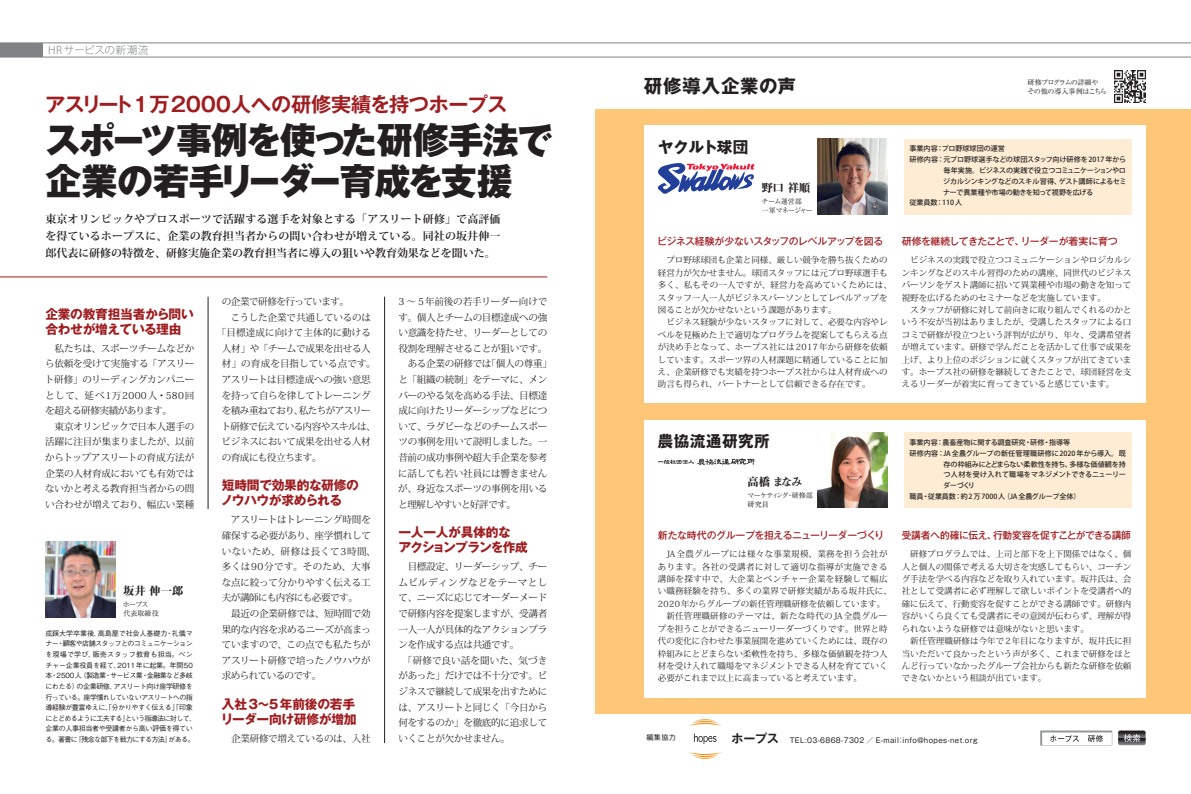
<style>
.page{position:relative;width:1191px;height:794px;background:#fff}
.page>*{position:absolute;margin:0;border:0;box-sizing:border-box;transform-origin:0 0}
.t1{font:800 36.5px/40.7px "Gothic MB101 Pro";letter-spacing:-.04em;color:#231f20}
.t2{font:700 20.2px "Gothic MB101 Pro De";letter-spacing:-.02em;color:#9f1d20}
.t3{font:700 18.4px "Gothic MB101 Pro";letter-spacing:.035em;color:#231f20}
.t4{font:700 15.6px "Gothic MB101 Pro";letter-spacing:.03em;color:#231f20}
.小見出し3L{font:700 12.8px/14.9px "Gothic MB101 Pro";letter-spacing:-.02em;color:#9f1d20}
.小見出し3L-2{font:700 12.8px/14.9px "Gothic MB101 Pro";letter-spacing:-.045em;color:#9f1d20}
.表組{font:700 12px "Gothic MB101 Pro De";color:#231f20}
.t5{font:11.3px "Midashi Min Pro MA31";letter-spacing:-.01em;color:#231f20}
.t6{font:700 11px/17px "Koz Min Pro";color:#231f20;text-align:justify}
.表組タイトル{font:300 10.6px "Koz Go Pro";letter-spacing:.04em;color:#808285}
.カタログ小見出し{font:500 9.9px "Gothic MB101 Pro";letter-spacing:-.04em;color:#9f1d20}
.本文13_5Q{font:9.6px/15.6px "Koz Min Pro";letter-spacing:-.03em;color:#231f20;text-align:justify}
.本文13_5Q-2{font:9.6px "Koz Min Pro";letter-spacing:-.055em;color:#231f20}
.本文13_5Q-3{font:9.6px "Koz Min Pro";letter-spacing:-.06em;color:#231f20}
.本文13_5Q-4{font:9.6px "Koz Min Pro";letter-spacing:.005em;color:#231f20}
.本文13_5Q-5{font:9.6px "Koz Min Pro";letter-spacing:.01em;color:#231f20}
.本文13_5Q-6{font:9.6px "Koz Min Pro";letter-spacing:-.05em;color:#231f20}
.t7{font:8.5px/12.4px "Koz Min Pro";color:#231f20;text-align:justify}
.t8{font:8.5px/12.4px "Koz Min Pro";letter-spacing:.035em;color:#231f20}
.t9{font:500 7.1px/10.9px "Koz Go Pro";letter-spacing:-.01em;color:#231f20;text-align:justify}
.t10{font:500 7.1px/10.6px "Gothic BBB Pro";letter-spacing:-.075em;color:#231f20}
.表組-2{font:7.1px "Gothic MB101 Pro";letter-spacing:.05em;color:#231f20}
.t11{font:7.1px "Ryumin Pro";letter-spacing:-.075em;color:#231f20}
.t12{font:7.1px/9.2px "Ryumin Pro";letter-spacing:-.095em;color:#231f20}
.t13{font:7.1px "Ryumin Pro";letter-spacing:-.035em;color:#231f20}
.t14{font:7.1px "Ryumin Pro";letter-spacing:-.105em;color:#231f20}
.t15{font:7.1px "Ryumin Pro";letter-spacing:-.13em;color:#231f20}
</style>
<div class="page">
<div style="left:595px;top:109px;width:596px;height:604px;background:#fdc678"></div>
<div style="left:643px;top:420px;width:502px;height:277px;background:#fff"></div>
<div style="left:643px;top:125px;width:502px;height:278px;background:#fff"></div>
<hr style="left:384px;top:297px;width:1px;height:446px;background:#231f20">
<hr style="left:208px;top:297px;width:1px;height:212px;background:#231f20">
<hr style="left:0;top:277px;width:547px;height:1px;background:#9f1d20">
<div style="left:626px;top:60px;width:186px;height:53px;background:#fff"></div>
<svg style="left:43px;top:43px;width:1148px;height:14px"></svg>
<div style="left:0;top:43px;width:43px;height:14px;background:#808285"></div>
<img style="left:1114px;top:71px;width:31px;height:31px">
<div style="left:642px;top:121px;width:124px;height:51px;background:#fff"></div>
<div style="left:903px;top:139px;width:228px;height:75px;background:#feedd4"></div>
<div style="left:640px;top:415px;width:147px;height:51px;background:#fff"></div>
<div style="left:903px;top:433px;width:228px;height:75px;background:#feedd4"></div>
<img style="left:45px;top:542px;width:70px;height:75px">
<svg style="left:1118px;top:730px;width:27px;height:15px"></svg>
<svg style="left:1040px;top:730px;width:72px;height:15px"></svg>
<img style="left:817px;top:139px;width:70px;height:75px">
<svg style="left:689px;top:752px;width:33px;height:7px"></svg>
<svg style="left:689px;top:719px;width:33px;height:7px"></svg>
<svg style="left:694px;top:733px;width:22px;height:11px"></svg>
<svg style="left:658px;top:163px;width:96px;height:31px"></svg>
<svg style="left:658px;top:458px;width:96px;height:7px"></svg>
<img style="left:817px;top:433px;width:70px;height:75px">
<p class="表組タイトル" style="left:48px;top:43px;width:102px">HRサービスの新潮流</p>
<p class="t2" style="left:45px;top:87px;width:464px">アスリート1万2000人への研修実績を持つホープス</p>
<p class="t1" style="left:45px;top:116px;width:510px">スポーツ事例を使った研修手法で企業の若手リーダー育成を支援</p>
<p class="t6" style="left:45px;top:210px;width:457px">東京オリンピックやプロスポーツで活躍する選手を対象とする「アスリート研修」で高評価を得ているホープスに、企業の教育担当者からの問い合わせが増えている。同社の坂井伸一郎代表に研修の特徴を、研修実施企業の教育担当者に導入の狙いや教育効果などを聞いた。</p>
<p class="小見出し3L" style="left:45px;top:305px;width:150px">企業の教育担当者から問い合わせが増えている理由</p>
<p class="本文13_5Q" style="left:45px;top:340px;width:151px;text-indent:10px">私たちは、スポーツチームなどから依頼を受けて実施する「アスリート研修」のリーディングカンパニーとして、延べ1万2000人・580回を超える研修実績があります。</p>
<p class="本文13_5Q" style="left:45px;top:418px;width:151px;text-indent:9px">東京オリンピックで日本人選手の活躍に注目が集まりましたが、以前からトップアスリートの育成方法が企業の人材育成においても有効ではないかと考える教育担当者からの問い合わせが増えており、幅広い業種</p>
<p class="t5" style="left:123px;top:582px;width:62px">坂井 伸一郎</p>
<p class="t11" style="left:123px;top:599px;width:27px">ホープス</p>
<p class="t11" style="left:123px;top:608px;width:37px">代表取締役</p>
<p class="t10" style="left:45px;top:627px;width:152px">成蹊大学卒業後、高島屋で社会人基礎力・礼儀マナー・顧客や店舗スタッフとのコミュニケーションを現場で学び、販売スタッフ教育も担当。ベンチャー企業役員を経て、2011年に起業。年間50本・2500人（製造業・サービス業・金融業など多岐にわたる）の企業研修、アスリート向け座学研修を行っている。座学慣れしていないアスリートへの指導経験が豊富ゆえに、「分かりやすく伝える」「印象にとどめるように工夫する」という指導法に対して、企業の人事担当者や受講者から高い評価を得ている。著書に『残念な部下を戦力にする方法』がある。</p>
<p class="本文13_5Q-6" style="left:222px;top:295px;width:129px">の企業で研修を行っています。</p>
<p class="本文13_5Q" style="left:231px;top:309px;width:142px">こうした企業で共通しているのは</p>
<p class="本文13_5Q-4" style="left:217px;top:326px;width:156px">「目標達成に向けて主体的に動ける</p>
<p class="本文13_5Q" style="left:222px;top:340px;width:150px">人材」や「チームで成果を出せる人</p>
<p class="本文13_5Q-5" style="left:222px;top:357px;width:155px">材」の育成を目指している点です。</p>
<p class="本文13_5Q" style="left:222px;top:371px;width:151px">アスリートは目標達成への強い意思</p>
<p class="本文13_5Q" style="left:222px;top:387px;width:150px">を持って自らを律してトレーニング</p>
<p class="本文13_5Q-3" style="left:222px;top:404px;width:151px">を積み重ねており、私たちがアスリー</p>
<p class="本文13_5Q-2" style="left:221px;top:419px;width:156px">ト研修で伝えている内容やスキルは、</p>
<p class="本文13_5Q" style="left:222px;top:434px;width:151px">ビジネスにおいて成果を出せる人材</p>
<p class="本文13_5Q-2" style="left:222px;top:451px;width:101px">の育成にも役立ちます。</p>
<p class="小見出し3L" style="left:221px;top:476px;width:140px">短時間で効果的な研修のノウハウが求められる</p>
<p class="本文13_5Q" style="left:222px;top:512px;width:156px;text-align:left;text-indent:9px">アスリートはトレーニング時間を確保する必要があり、座学慣れしていないため、研修は長くて3時間、多くは90分です。そのため、大事な点に絞って分かりやすく伝える工夫が講師にも内容にも必要です。</p>
<p class="本文13_5Q" style="left:222px;top:605px;width:151px;text-indent:9px">最近の企業研修では、短時間で効果的な内容を求めるニーズが高まっていますので、この点でも私たちがアスリート研修で培ったノウハウが求められているのです。</p>
<p class="小見出し3L" style="left:221px;top:694px;width:137px">入社3〜5年前後の若手リーダー向け研修が増加</p>
<p class="本文13_5Q" style="left:231px;top:730px;width:141px">企業研修で増えているのは、入社</p>
<p class="本文13_5Q" style="left:398px;top:293px;width:150px">3 〜 5年前後の若手リーダー向けです。個人とチームの目標達成への強い意識を持たせ、リーダーとしての役割を理解させることが狙いです。</p>
<p class="本文13_5Q" style="left:398px;top:356px;width:155px;text-align:left;text-indent:10px">ある企業の研修では「個人の尊重」と「組織の統制」をテーマに、メンバーのやる気を高める手法、目標達成に向けたリーダーシップなどについて、ラグビーなどのチームスポーツの事例を用いて説明しました。一昔前の成功事例や超大手企業を参考に話しても若い社員には響きませんが、身近なスポーツの事例を用いると理解しやすいと好評です。</p>
<p class="小見出し3L-2" style="left:398px;top:523px;width:131px">一人一人が具体的な<br>アクションプランを作成</p>
<p class="本文13_5Q" style="left:398px;top:558px;width:150px;text-indent:9px">目標設定、リーダーシップ、チームビルディングなどをテーマとして、ニーズに応じてオーダーメードで研修内容を提案しますが、受講者一人一人が具体的なアクションプランを作成する点は共通です。</p>
<p class="本文13_5Q" style="left:398px;top:652px;width:150px;text-indent:5px">「研修で良い話を聞いた、気づきがあった」だけでは不十分です。ビジネスで継続して成果を出すためには、アスリートと同じく「今日から何をするのか」を徹底的に追求していくことが欠かせません。</p>
<p class="t3" style="left:643px;top:71px;width:154px">研修導入企業の声</p>
<p class="t14" style="left:1027px;top:76px;width:72px">研修プログラムの詳細や</p>
<p class="t13" style="left:1027px;top:86px;width:81px">その他の導入事例はこちら</p>
<p class="t4" style="left:658px;top:134px;width:92px">ヤクルト球団</p>
<p class="t5" style="left:761px;top:179px;width:50px">野口 祥順</p>
<p class="t11" style="left:761px;top:196px;width:42px">チーム運営部</p>
<p class="t15" style="left:762px;top:205px;width:53px">一軍マネージャー</p>
<p class="カタログ小見出し" style="left:657px;top:233px;width:227px">ビジネス経験が少ないスタッフのレベルアップを図る</p>
<p class="t7" style="left:658px;top:254px;width:235px;text-align:left;text-indent:9px">プロ野球球団も企業と同様、厳しい競争を勝ち抜くための経営力が欠かせません。球団スタッフには元プロ野球選手も多く、私もその一人ですが、経営力を高めていくためには、スタッフ一人一人がビジネスパーソンとしてレベルアップを図ることが欠かせないという課題があります。</p>
<p class="t7" style="left:658px;top:316px;width:231px;text-indent:9px">ビジネス経験が少ないスタッフに対して、必要な内容やレベルを見極めた上で適切なプログラムを提案してもらえる点が決め手となって、ホープス社には 2017年から研修を依頼しています。スポーツ界の人材課題に精通していることに加え、企業研修でも実績を持つホープス社からは人材育成への助言も得られ、パートナーとして信頼できる存在です。</p>
<p class="t9" style="left:909px;top:143px;width:97px">事業内容：プロ野球球団の運営</p>
<p class="t9" style="left:943px;top:154px;width:185px;text-indent:-34px">研修内容：元プロ野球選手などの球団スタッフ向け研修を2017年から毎年実施。ビジネスの実践で役立つコミュニケーションやロジカルシンキングなどのスキル習得、ゲスト講師によるセミナーで異業種や市場の動きを知って視野を広げる</p>
<p class="t9" style="left:909px;top:198px;width:54px">従業員数：110人</p>
<p class="カタログ小見出し" style="left:901px;top:233px;width:218px">研修を継続してきたことで、リーダーが着実に育つ</p>
<p class="t7" style="left:901px;top:254px;width:231px;text-indent:9px">ビジネスの実践で役立つコミュニケーションやロジカルシンキングなどのスキル習得のための講座、同世代のビジネスパーソンをゲスト講師に招いて異業種や市場の動きを知って視野を広げるためのセミナーなどを実施しています。</p>
<p class="t7" style="left:901px;top:303px;width:231px;text-indent:9px">スタッフが研修に対して前向きに取り組んでくれるのかという不安が当初はありましたが、受講したスタッフによる口コミで研修が役立つという評判が広がり、年々、受講希望者が増えています。研修で学んだことを活かして仕事で成果を上げ、より上位のポジションに就くスタッフが出てきています。ホープス社の研修を継続してきたことで、球団経営を支えるリーダーが着実に育ってきていると感じています。</p>
<p class="t4" style="left:658px;top:427px;width:113px">農協流通研究所</p>
<p class="t5" style="left:747px;top:473px;width:56px">高橋 まなみ</p>
<p class="t12" style="left:747px;top:490px;width:67px">マーケティング・研修部研究員</p>
<p class="カタログ小見出し" style="left:658px;top:527px;width:228px">新たな時代のグループを担えるニューリーダーづくり</p>
<p class="t8" style="left:658px;top:547px;width:235px;text-indent:9px">JA全農グループには様々な事業規模、業務を担う会社があります。各社の受講者に対して適切な指導が実施できる講師を探す中で、大企業とベンチャー企業を経験して幅広い職務経験を持ち、多くの業界で研修実績がある坂井氏に、<br>2020年からグループの新任管理職研修を依頼しています。</p>
<p class="t7" style="left:658px;top:609px;width:231px;text-indent:9px">新任管理職研修のテーマは、新たな時代のJA全農グループを担うことができるニューリーダーづくりです。世界と時代の変化に合わせた事業展開を進めていくためには、既存の枠組みにとどまらない柔軟性を持ち、多様な価値観を持つ人材を受け入れて職場をマネジメントできる人材を育てていく必要がこれまで以上に高まっていると考えています。</p>
<p class="t9" style="left:909px;top:437px;width:162px">事業内容：農畜産物に関する調査研究・研修・指導等</p>
<p class="t9" style="left:943px;top:448px;width:184px;text-indent:-34px">研修内容：JA全農グループの新任管理職研修に2020年から導入。既存の枠組みにとどまらない柔軟性を持ち、多様な価値観を持つ人材を受け入れて職場をマネジメントできるニューリーダーづくり</p>
<p class="t9" style="left:909px;top:491px;width:172px">職員・従業員数：約 2万 7000人（JA全農グループ全体）</p>
<p class="カタログ小見出し" style="left:901px;top:527px;width:231px">受講者へ的確に伝え、行動変容を促すことができる講師</p>
<p class="t7" style="left:901px;top:547px;width:231px;text-indent:9px">研修プログラムでは、上司と部下を上下関係ではなく、個人と個人の関係で考える大切さを実感してもらい、コーチング手法を学べる内容などを取り入れています。坂井氏は、会社として受講者に必ず理解して欲しいポイントを受講者へ的確に伝えて、行動変容を促すことができる講師です。研修内容がいくら良くても受講者にその意図が伝わらず、理解が得られないような研修では意味がないと思います。</p>
<p class="t7" style="left:901px;top:634px;width:231px;text-indent:9px">新任管理職研修は今年で 2年目になりますが、坂井氏に担当いただいて良かったという声が多く、これまで研修をほとんど行っていなかったグループ会社からも新たな研修を依頼できないかという相談が出ています。</p>
<p class="表組-2" style="left:646px;top:732px;width:31px">編集協力</p>
<p class="表組" style="left:731px;top:728px;width:49px">ホープス</p>
<p class="表組-2" style="left:789px;top:734px;width:189px">TEL:03-6868-7302 ／ E-mail：info@hopes-net.org</p>
</div>
